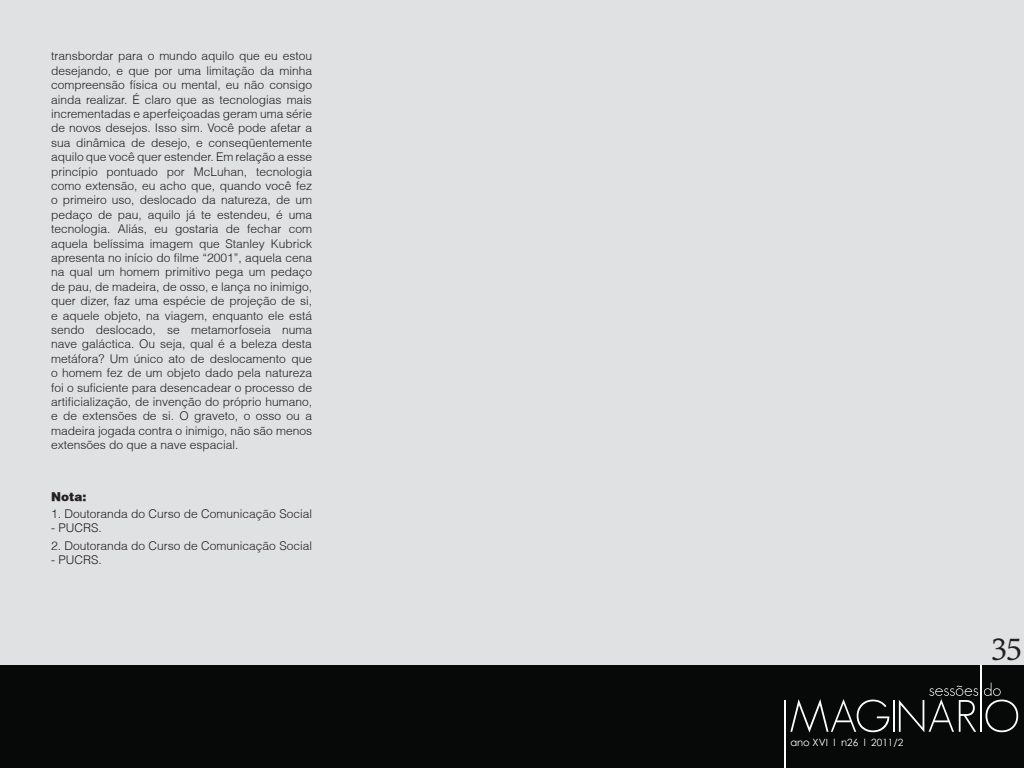
<style>
.page{position:relative;width:1024px;height:768px;background:#fff}
.page>*{position:absolute;margin:0;border:0;box-sizing:border-box;transform-origin:0 0}
.t1{font:45px "Daun Penh";color:#231f20}
.Estilo_de_parágrafo{font:300 12px/14.4px "Helvetica";color:#231f20;text-align:justify}
.Estilo_de_parágrafo-2{font:900 12px "Helvetica";color:#231f20}
.t2{font:10px "Century Gothic";color:#fff}
</style>
<div class="page">
<div style="left:0;top:0;width:1024px;height:673px;background:#e0e1e3"></div>
<div style="left:0;top:666px;width:1024px;height:102px;background:#070808"></div>
<hr style="left:784px;top:700px;width:2px;height:68px;background:#fff">
<svg style="left:790px;top:699px;width:99px;height:34px"></svg>
<hr style="left:893px;top:700px;width:2px;height:32px;background:#fff">
<hr style="left:980px;top:665px;width:2px;height:67px;background:#fff">
<svg style="left:899px;top:686px;width:79px;height:46px"></svg>
<svg style="left:984px;top:683px;width:34px;height:49px"></svg>
<p class="Estilo_de_parágrafo" style="left:51px;top:49px;width:263px">transbordar para o mundo aquilo que eu estou desejando, e que por uma limitação da minha compreensão física ou mental, eu não consigo ainda realizar. É claro que as tecnologias mais incrementadas e aperfeiçoadas geram uma série de novos desejos. Isso sim. Você pode afetar a sua dinâmica de desejo, e conseqüentemente aquilo que você quer estender. Em relação a esse princípio pontuado por McLuhan, tecnologia como extensão, eu acho que, quando você fez o primeiro uso, deslocado da natureza, de um pedaço de pau, aquilo já te estendeu, é uma tecnologia. Aliás, eu gostaria de fechar com aquela belíssima imagem que Stanley Kubrick apresenta no início do filme “2001”, aquela cena na qual um homem primitivo pega um pedaço de pau, de madeira, de osso, e lança no inimigo, quer dizer, faz uma espécie de projeção de si, e aquele objeto, na viagem, enquanto ele está sendo deslocado, se metamorfoseia numa nave galáctica. Ou seja, qual é a beleza desta metáfora? Um único ato de deslocamento que o homem fez de um objeto dado pela natureza foi o suficiente para desencadear o processo de artificialização, de invenção do próprio humano, e de extensões de si. O graveto, o osso ou a madeira jogada contra o inimigo, não são menos extensões do que a nave espacial.</p>
<p class="Estilo_de_parágrafo-2" style="left:51px;top:489px;width:37px">Nota:</p>
<p class="Estilo_de_parágrafo" style="left:51px;top:507px;width:262px">1. Doutoranda do Curso de Comunicação Social</p>
<p class="Estilo_de_parágrafo" style="left:51px;top:521px;width:52px">- PUCRS.</p>
<p class="Estilo_de_parágrafo" style="left:51px;top:538px;width:262px">2. Doutoranda do Curso de Comunicação Social</p>
<p class="Estilo_de_parágrafo" style="left:51px;top:553px;width:52px">- PUCRS.</p>
<p class="t2" style="left:790px;top:735px;width:114px">ano XVI l n26 l 2011/2</p>
<p class="t1" style="left:992px;top:616px;width:31px">35</p>
</div>
